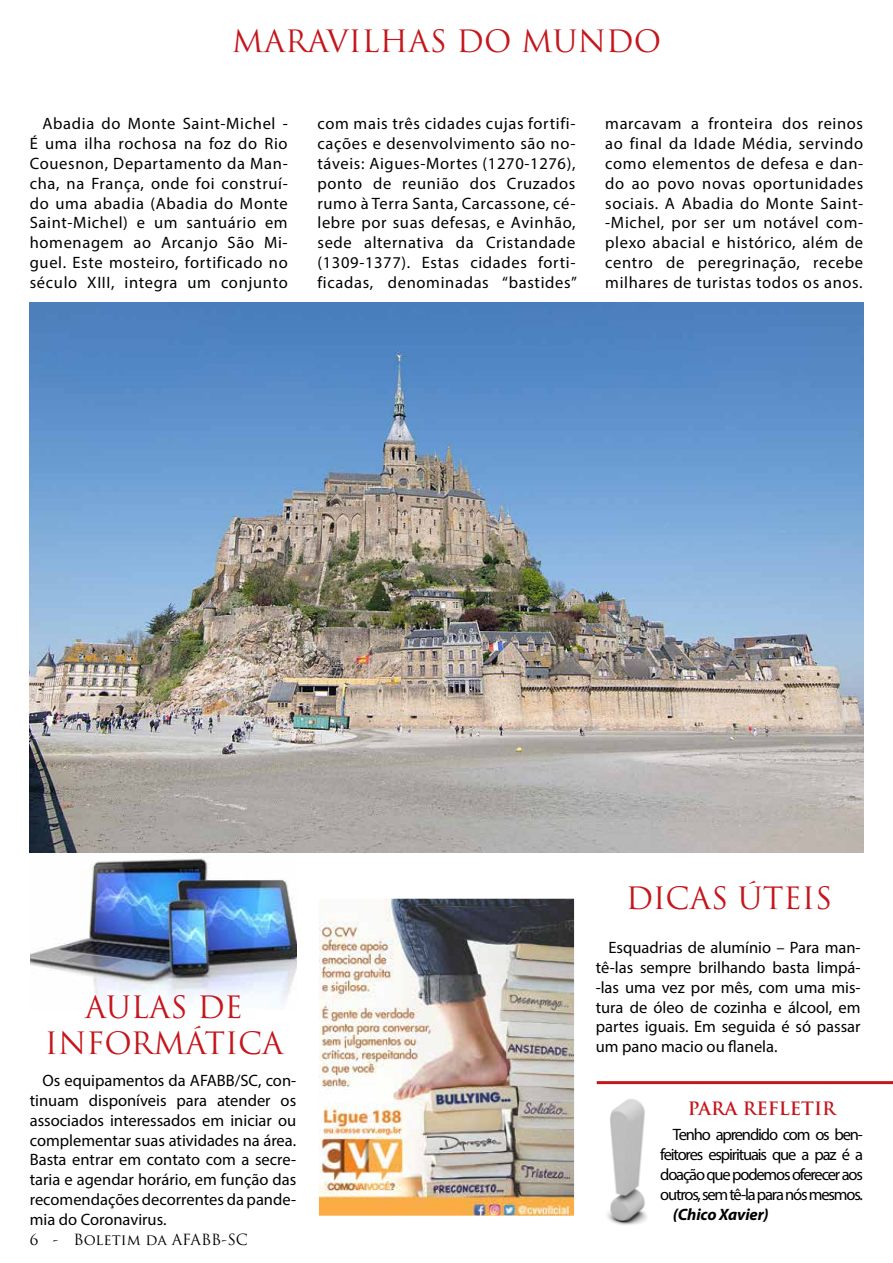
<style>
.page{position:relative;width:893px;height:1263px;background:#fff}
.page>*{position:absolute;margin:0;border:0;box-sizing:border-box;transform-origin:0 0}
.t1{font:30px/36px "Trajan Pro";color:#c4161c;text-align:center}
.t2{font:700 18px "Trajan Pro";color:#c4161c}
.t3{font:16.5px/19.8px "Myriad Pro";letter-spacing:.025em;color:#000;text-align:justify}
.t4{font:italic 700 16.5px "Myriad Pro";letter-spacing:-.01em;color:#000}
.t5{font:15px "Trajan Pro";color:#000}
</style>
<div class="page">
<img style="left:320px;top:900px;width:253px;height:314px">
<div style="left:313px;top:893px;width:267px;height:328px;border:6px solid #fff"></div>
<img style="left:597px;top:1084px;width:63px;height:141px">
<hr style="left:597px;top:1081px;width:296px;height:3px;background:#c4161c">
<img style="left:31px;top:858px;width:265px;height:149px">
<img style="left:30px;top:303px;width:833px;height:550px">
<h1 class="t1" style="left:232px;top:23px;width:431px">MARAVILHAS DO MUNDO</h1>
<p class="t3" style="left:30px;top:114px;width:259px;text-indent:13px">Abadia do Monte Saint-Michel - É uma ilha rochosa na foz do Rio Couesnon, Departamento da Man&shy;cha, na França, onde foi construí&shy;do uma abadia (Abadia do Monte Saint-Michel) e um santuário em homenagem ao Arcanjo São Mi&shy;guel. Este mosteiro, fortificado no século XIII, integra um conjunto</p>
<p class="t3" style="left:317px;top:114px;width:261px">com mais três cidades cujas fortifi&shy;cações e desenvolvimento são no&shy;táveis: Aigues-Mortes (1270-1276), ponto de reunião dos Cruzados rumo à Terra Santa, Carcassone, cé&shy;lebre por suas defesas, e Avinhão, sede alternativa da Cristandade (1309-1377). Estas cidades forti&shy;ficadas, denominadas “bastides”</p>
<p class="t3" style="left:605px;top:114px;width:259px">marcavam a fronteira dos reinos ao final da Idade Média, servindo como elementos de defesa e dan&shy;do ao povo novas oportunidades sociais. A Abadia do Monte Saint--Michel, por ser um notável com&shy;plexo abacial e histórico, além de centro de peregrinação, recebe milhares de turistas todos os anos.</p>
<h1 class="t1" style="left:45px;top:989px;width:240px">AULAS DE<br>INFORMÁTICA</h1>
<p class="t3" style="left:30px;top:1070px;width:268px;text-indent:13px">Os equipamentos da AFABB/SC, con&shy;tinuam disponíveis para atender os associados interessados em iniciar ou complementar suas atividades na área.<br>Basta entrar em contato com a secre&shy;taria e agendar horário, em função das recomendações decorrentes da pande&shy;mia do Coronavirus.</p>
<p class="t5" style="left:30px;top:1229px;width:220px">6 - Boletim da AFABB-SC</p>
<h1 class="t1" style="left:626px;top:879px;width:208px">DICAS ÚTEIS</h1>
<p class="t3" style="left:596px;top:937px;width:266px;text-indent:13px">Esquadrias de alumínio – Para man&shy;tê-las sempre brilhando basta limpá--las uma vez por mês, com uma mis&shy;tura de óleo de cozinha e álcool, em partes iguais. Em seguida é só passar um pano macio ou flanela.</p>
<p class="t2" style="left:688px;top:1097px;width:150px">PARA REFLETIR</p>
<p class="t3" style="left:660px;top:1125px;width:204px;text-indent:13px">Tenho aprendido com os ben&shy;feitores espirituais que a paz é a doação que podemos oferecer aos outros, sem tê-la para nós mesmos.</p>
<p class="t4" style="left:673px;top:1203px;width:97px">(Chico Xavier)</p>
</div>
